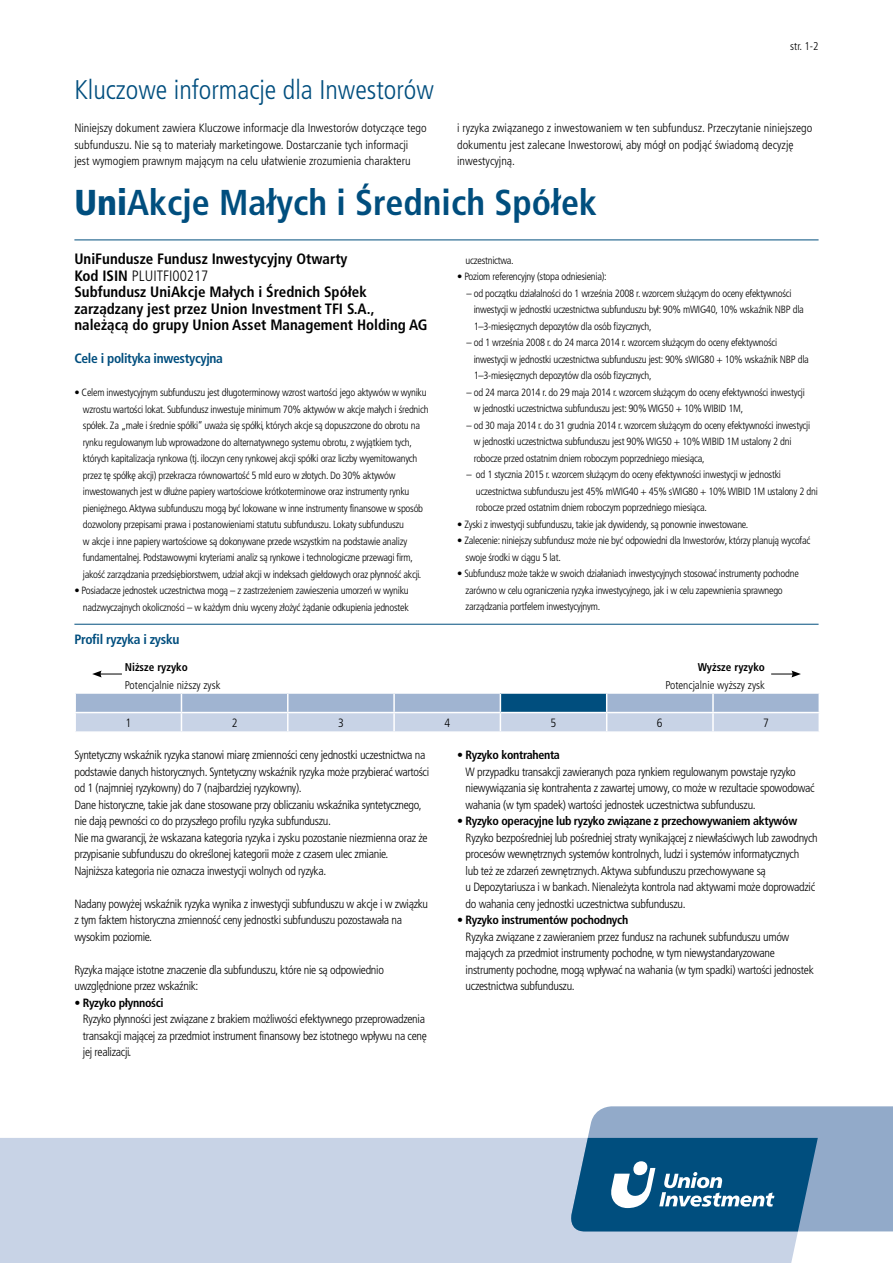
<style>
.page{position:relative;width:893px;height:1263px;background:#fff}
.page>*{position:absolute;margin:0;border:0;box-sizing:border-box;transform-origin:0 0}
.t1{font:700 condensed 36px "Frutiger LT Pro";color:#004e7e}
.t2{font:300 condensed 27px "Frutiger LT Pro";color:#004e7e}
.t3{font:700 condensed 15px/16.5px "Frutiger LT Pro";color:#000}
.t4{font:700 condensed 13.5px "Frutiger LT Pro";letter-spacing:-.025em;color:#004e7e}
.t5{font:300 condensed 12px/16.5px "Frutiger LT Pro";letter-spacing:-.025em;color:#000}
.t6{font:300 condensed 12px/16.5px "Frutiger LT Pro";color:#000}
.t7{font:300 condensed 11.25px "Frutiger LT Pro";color:#000}
.t8{font:700 condensed 11.25px "Frutiger LT Pro";color:#000}
.t9{font:300 condensed 10.5px/16.5px "Frutiger LT Pro";letter-spacing:-.025em;color:#000}
.s1{font-weight:900}
.s2{font-weight:300}
.s3{font-weight:700}
</style>
<div class="page">
<div style="left:0;top:1138px;width:818px;height:125px;background:#c8d3e6"></div>
<svg style="left:568px;top:1106px;width:325px;height:125px;background:#5786aa"></svg>
<hr style="left:74px;top:240px;width:745px;height:1px;background:#004e7e">
<hr style="left:74px;top:624px;width:745px;height:1px;background:#004e7e">
<svg style="left:75px;top:693px;width:744px;height:39px;background:#afc1d8"></svg>
<hr style="left:500px;top:712px;width:107px;height:1px;background:#fff">
<hr style="left:607px;top:712px;width:106px;height:1px;background:#fff">
<hr style="left:713px;top:712px;width:107px;height:1px;background:#fff">
<svg style="left:92px;top:670px;width:30px;height:7px"></svg>
<svg style="left:771px;top:670px;width:30px;height:7px"></svg>
<h2 class="t2" style="left:74px;top:74px;width:361px">Kluczowe informacje dla Inwestorów</h2>
<p class="t7" style="left:790px;top:39px;width:30px">str. 1-2</p>
<p class="t6" style="left:74px;top:120px;width:354px">Niniejszy dokument zawiera Kluczowe informacje dla Inwestorów dotyczące tego subfunduszu. Nie są to materiały marketingowe. Dostarczanie tych informacji<br>jest wymogiem prawnym mającym na celu ułatwienie zrozumienia charakteru</p>
<p class="t6" style="left:457px;top:120px;width:357px">i ryzyka związanego z inwestowaniem w ten subfundusz. Przeczytanie niniejszego dokumentu jest zalecane Inwestorowi, aby mógł on podjąć świadomą decyzję inwestycyjną.</p>
<h1 class="t1" style="left:74px;top:181px;width:524px"><span class="s1">Uni</span>Akcje Małych i Średnich Spółek</h1>
<h3 class="t3" style="left:74px;top:251px;width:355px">UniFundusze Fundusz Inwestycyjny Otwarty<br>Kod ISIN <span class="s2">PLUITFI00217<br></span>Subfundusz UniAkcje Małych i Średnich Spółek zarządzany jest przez Union Investment TFI S.A., należącą do grupy Union Asset Management Holding AG</h3>
<p class="t4" style="left:74px;top:350px;width:150px">Cele i polityka inwestycyjna</p>
<p class="t9" style="left:83px;top:384px;width:347px;text-indent:-9px">• Celem inwestycyjnym subfunduszu jest długoterminowy wzrost wartości jego aktywów w wyniku wzrostu wartości lokat. Subfundusz inwestuje minimum 70% aktywów w akcje małych i średnich spółek. Za „małe i średnie spółki” uważa się spółki, których akcje są dopuszczone do obrotu na rynku regulowanym lub wprowadzone do alternatywnego systemu obrotu, z wyjątkiem tych, których kapitalizacja rynkowa (tj. iloczyn ceny rynkowej akcji spółki oraz liczby wyemitowanych przez tę spółkę akcji) przekracza równowartość 5 mld euro w złotych. Do 30% aktywów inwestowanych jest w dłużne papiery wartościowe krótkoterminowe oraz instrumenty rynku pieniężnego. Aktywa subfunduszu mogą być lokowane w inne instrumenty finansowe w sposób dozwolony przepisami prawa i postanowieniami statutu subfunduszu. Lokaty subfunduszu<br>w akcje i inne papiery wartościowe są dokonywane przede wszystkim na podstawie analizy fundamentalnej. Podstawowymi kryteriami analiz są rynkowe i technologiczne przewagi firm, jakość zarządzania przedsiębiorstwem, udział akcji w indeksach giełdowych oraz płynność akcji.</p>
<p class="t9" style="left:74px;top:582px;width:336px;text-align:right">• Posiadacze jednostek uczestnictwa mogą – z zastrzeżeniem zawieszenia umorzeń w wyniku nadzwyczajnych okoliczności – w każdym dniu wyceny złożyć żądanie odkupienia jednostek</p>
<p class="t9" style="left:466px;top:252px;width:50px">uczestnictwa.</p>
<p class="t9" style="left:457px;top:269px;width:151px">• Poziom referencyjny (stopa odniesienia):</p>
<p class="t9" style="left:474px;top:285px;width:332px;text-indent:-7px">– od początku działalności do 1 września 2008 r. wzorcem służącym do oceny efektywności inwestycji w jednostki uczestnictwa subfunduszu był: 90% mWIG40, 10% wskaźnik NBP dla<br>1–3-miesięcznych depozytów dla osób fizycznych,</p>
<p class="t9" style="left:474px;top:335px;width:337px;text-indent:-7px">– od 1 września 2008 r. do 24 marca 2014 r. wzorcem służącym do oceny efektywności inwestycji w jednostki uczestnictwa subfunduszu jest: 90% sWIG80 + 10% wskaźnik NBP dla<br>1–3-miesięcznych depozytów dla osób fizycznych,</p>
<p class="t9" style="left:474px;top:384px;width:333px;text-indent:-7px">– od 24 marca 2014 r. do 29 maja 2014 r. wzorcem służącym do oceny efektywności inwestycji w jednostki uczestnictwa subfunduszu jest: 90% WIG50 + 10% WIBID 1M,</p>
<p class="t9" style="left:474px;top:417px;width:338px;text-indent:-7px">– od 30 maja 2014 r. do 31 grudnia 2014 r. wzorcem służącym do oceny efektywności inwestycji w jednostki uczestnictwa subfunduszu jest 90% WIG50 + 10% WIBID 1M ustalony 2 dni robocze przed ostatnim dniem roboczym poprzedniego miesiąca,</p>
<p class="t9" style="left:476px;top:467px;width:343px;text-indent:-10px">– od 1 stycznia 2015 r. wzorcem służącym do oceny efektywności inwestycji w jednostki uczestnictwa subfunduszu jest 45% mWIG40 + 45% sWIG80 + 10% WIBID 1M ustalony 2 dni robocze przed ostatnim dniem roboczym poprzedniego miesiąca.</p>
<p class="t9" style="left:457px;top:516px;width:293px">• Zyski z inwestycji subfunduszu, takie jak dywidendy, są ponownie inwestowane.</p>
<p class="t9" style="left:466px;top:533px;width:346px;text-indent:-9px">• Zalecenie: niniejszy subfundusz może nie być odpowiedni dla Inwestorów, którzy planują wycofać swoje środki w ciągu 5 lat.</p>
<p class="t9" style="left:466px;top:566px;width:335px;text-indent:-9px">• Subfundusz może także w swoich działaniach inwestycyjnych stosować instrumenty pochodne zarówno w celu ograniczenia ryzyka inwestycyjnego, jak i w celu zapewnienia sprawnego zarządzania portfelem inwestycyjnym.</p>
<p class="t4" style="left:74px;top:631px;width:107px">Profil ryzyka i zysku</p>
<p class="t8" style="left:125px;top:660px;width:65px">Niższe ryzyko</p>
<p class="t7" style="left:125px;top:678px;width:97px">Potencjalnie niższy zysk</p>
<p class="t8" style="left:698px;top:660px;width:69px">Wyższe ryzyko</p>
<p class="t7" style="left:665px;top:678px;width:101px">Potencjalnie wyższy zysk</p>
<p class="t5" style="left:125px;top:714px;width:7px">1</p>
<p class="t5" style="left:232px;top:714px;width:7px">2</p>
<p class="t5" style="left:338px;top:714px;width:7px">3</p>
<p class="t5" style="left:444px;top:714px;width:7px">4</p>
<p class="t5" style="left:551px;top:714px;width:7px">5</p>
<p class="t5" style="left:657px;top:714px;width:7px">6</p>
<p class="t5" style="left:763px;top:714px;width:7px">7</p>
<p class="t5" style="left:74px;top:747px;width:356px">Syntetyczny wskaźnik ryzyka stanowi miarę zmienności ceny jednostki uczestnictwa na podstawie danych historycznych. Syntetyczny wskaźnik ryzyka może przybierać wartości od 1 (najmniej ryzykowny) do 7 (najbardziej ryzykowny).<br>Dane historyczne, takie jak dane stosowane przy obliczaniu wskaźnika syntetycznego, nie dają pewności co do przyszłego profilu ryzyka subfunduszu.<br>Nie ma gwarancji, że wskazana kategoria ryzyka i zysku pozostanie niezmienna oraz że przypisanie subfunduszu do określonej kategorii może z czasem ulec zmianie.<br>Najniższa kategoria nie oznacza inwestycji wolnych od ryzyka.</p>
<p class="t5" style="left:74px;top:895px;width:355px">Nadany powyżej wskaźnik ryzyka wynika z inwestycji subfunduszu w akcje i w związku z tym faktem historyczna zmienność ceny jednostki subfunduszu pozostawała na wysokim poziomie.</p>
<p class="t5" style="left:74px;top:961px;width:311px">Ryzyka mające istotne znaczenie dla subfunduszu, które nie są odpowiednio uwzględnione przez wskaźnik:</p>
<p class="t5" style="left:83px;top:994px;width:345px;text-indent:-9px">• <span class="s3">Ryzyko płynności<br></span>Ryzyko płynności jest związane z brakiem możliwości efektywnego przeprowadzenia transakcji mającej za przedmiot instrument finansowy bez istotnego wpływu na cenę jej realizacji.</p>
<p class="t5" style="left:466px;top:747px;width:350px;text-indent:-9px">• <span class="s3">Ryzyko kontrahenta<br></span>W przypadku transakcji zawieranych poza rynkiem regulowanym powstaje ryzyko niewywiązania się kontrahenta z zawartej umowy, co może w rezultacie spowodować wahania (w tym spadek) wartości jednostek uczestnictwa subfunduszu.</p>
<p class="t5" style="left:466px;top:813px;width:354px;text-indent:-9px">• <span class="s3">Ryzyko operacyjne lub ryzyko związane z przechowywaniem aktywów </span>Ryzyko bezpośredniej lub pośredniej straty wynikającej z niewłaściwych lub zawodnych procesów wewnętrznych systemów kontrolnych, ludzi i systemów informatycznych<br>lub też ze zdarzeń zewnętrznych. Aktywa subfunduszu przechowywane są<br>u Depozytariusza i w bankach. Nienależyta kontrola nad aktywami może doprowadzić do wahania ceny jednostki uczestnictwa subfunduszu.</p>
<p class="t5" style="left:466px;top:912px;width:350px;text-indent:-9px">• <span class="s3">Ryzyko instrumentów pochodnych<br></span>Ryzyka związane z zawieraniem przez fundusz na rachunek subfunduszu umów mających za przedmiot instrumenty pochodne, w tym niewystandaryzowane instrumenty pochodne, mogą wpływać na wahania (w tym spadki) wartości jednostek uczestnictwa subfunduszu.</p>
</div>
